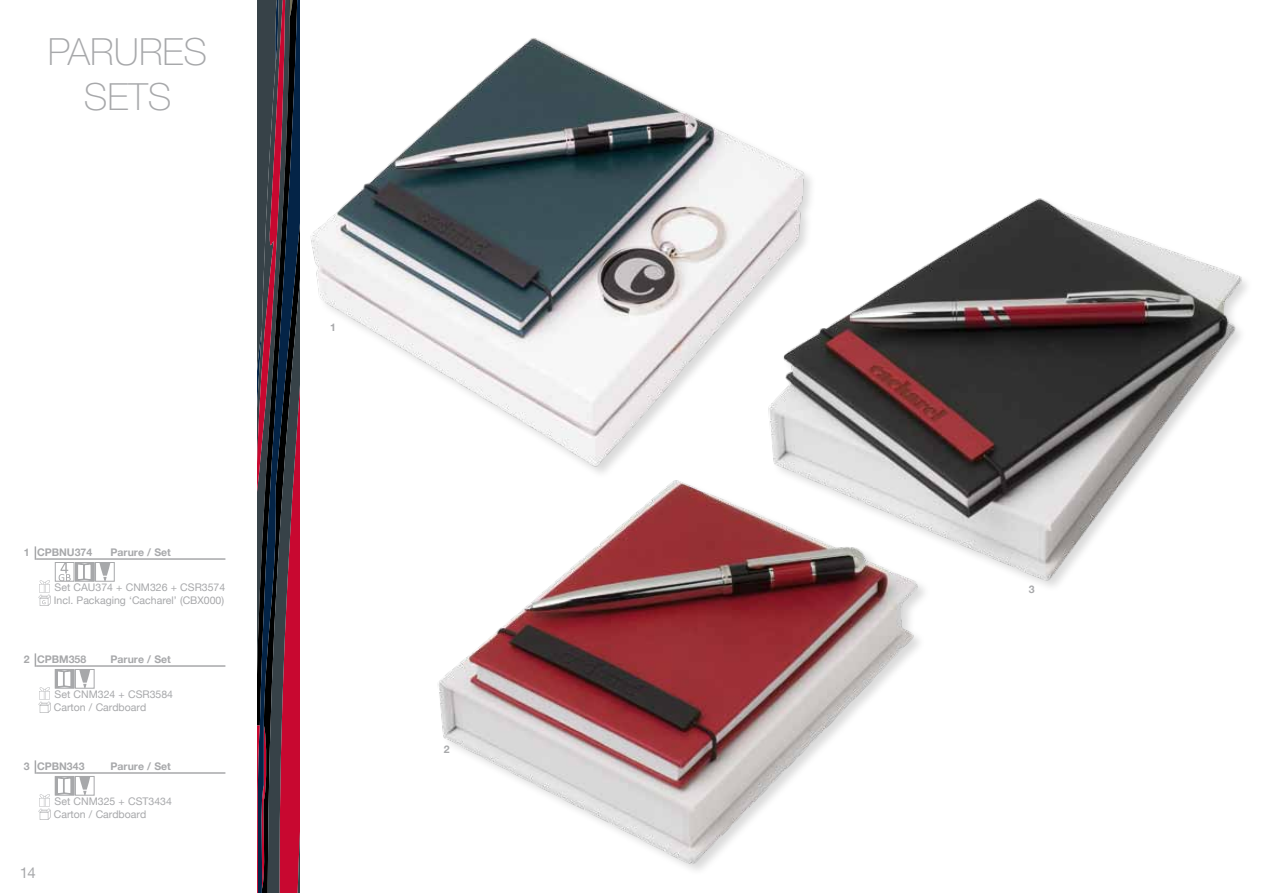
<style>
.page{position:relative;width:1263px;height:893px;background:#fff}
.page>*{position:absolute;margin:0;border:0;box-sizing:border-box;transform-origin:0 0}
.t1{font:100 37.5px/45px "Helvetica Neue LT Pro";color:#a7a8aa;text-align:center}
.t2{font:15px "Helvetica Neue";color:#a7a8aa}
.t3{font:10.5px/12.9px "Helvetica Neue";color:#a7a8aa}
.t4{font:700 10.5px "Helvetica Neue";color:#a7a8aa}
</style>
<div class="page">
<svg style="left:257px;top:0;width:43px;height:893px;background:#5d273a"></svg>
<img style="left:835px;top:198px;width:412px;height:383px">
<img style="left:438px;top:439px;width:507px;height:432px">
<img style="left:269px;top:8px;width:566px;height:466px">
<hr style="left:36px;top:772px;width:189px;height:2px;background:#a7a8aa">
<div style="left:75px;top:776px;width:19px;height:19px;border:1px solid #a7a8aa"></div>
<svg style="left:35px;top:760px;width:55px;height:60px"></svg>
<div style="left:55px;top:776px;width:19px;height:19px;border:1px solid #a7a8aa"></div>
<hr style="left:36px;top:665px;width:189px;height:2px;background:#a7a8aa">
<div style="left:75px;top:669px;width:19px;height:19px;border:1px solid #a7a8aa"></div>
<svg style="left:35px;top:653px;width:55px;height:60px"></svg>
<div style="left:55px;top:669px;width:19px;height:19px;border:1px solid #a7a8aa"></div>
<svg style="left:35px;top:546px;width:1px;height:14px"></svg>
<hr style="left:36px;top:558px;width:189px;height:2px;background:#a7a8aa">
<svg style="left:38px;top:580px;width:13px;height:26px"></svg>
<div style="left:55px;top:562px;width:19px;height:19px;border:1px solid #a7a8aa"></div>
<svg style="left:59px;top:562px;width:51px;height:19px"></svg>
<div style="left:95px;top:562px;width:19px;height:19px;border:1px solid #a7a8aa"></div>
<h1 class="t1" style="left:48px;top:29px;width:161px">PARURES<br>SETS</h1>
<p class="t4" style="left:24px;top:544px;width:7px">1</p>
<p class="t4" style="left:37px;top:544px;width:57px">CPBNU374</p>
<p class="t4" style="left:111px;top:544px;width:62px">Parure / Set</p>
<p class="t3" style="left:54px;top:582px;width:173px">Set CAU374 + CNM326 + CSR3574<br>Incl. Packaging ‘Cacharel’ (CBX000)</p>
<p class="t4" style="left:37px;top:651px;width:51px">CPBM358</p>
<p class="t4" style="left:111px;top:651px;width:62px">Parure / Set</p>
<p class="t3" style="left:54px;top:689px;width:121px">Set CNM324 + CSR3584<br>Carton / Cardboard</p>
<p class="t4" style="left:24px;top:651px;width:7px">2</p>
<p class="t4" style="left:37px;top:758px;width:49px">CPBN343</p>
<p class="t4" style="left:111px;top:758px;width:62px">Parure / Set</p>
<p class="t3" style="left:54px;top:796px;width:119px">Set CNM325 + CST3434<br>Carton / Cardboard</p>
<p class="t4" style="left:24px;top:758px;width:7px">3</p>
<h2 class="t2" style="left:20px;top:862px;width:17px">14</h2>
<p class="t4" style="left:330px;top:319px;width:7px">1</p>
<p class="t4" style="left:444px;top:740px;width:7px">2</p>
<p class="t4" style="left:1029px;top:581px;width:7px">3</p>
</div>
